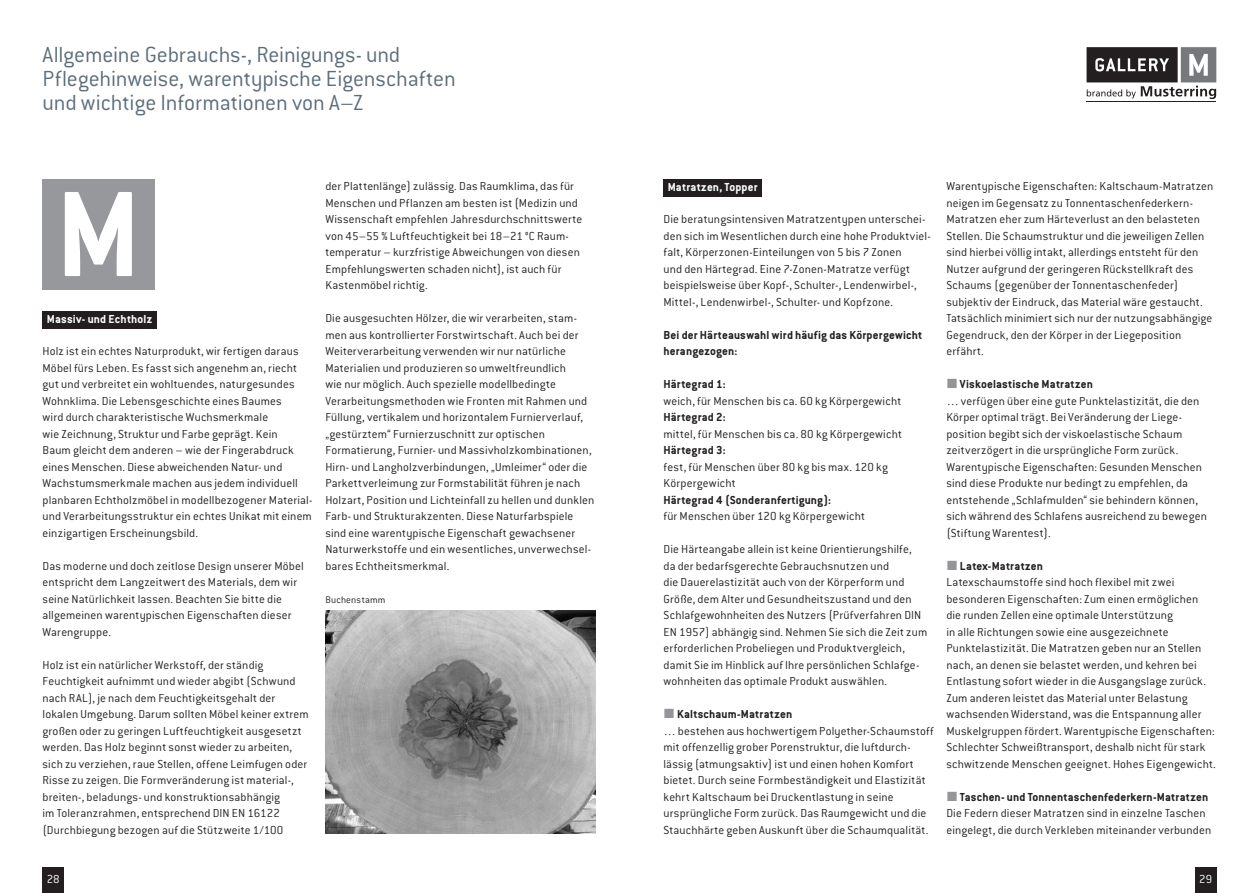
<style>
.page{position:relative;width:1259px;height:893px;background:#fff}
.page>*{position:absolute;margin:0;border:0;box-sizing:border-box;transform-origin:0 0}
.t1{font:700 133.5px "Conduit ITC Std";color:#fff}
.t2{font:300 24px/24px "Conduit ITC Std";letter-spacing:-.005em;color:#5d6e7b}
.t3{font:300 12.75px/16.5px "Conduit ITC Std";letter-spacing:.01em;color:#231f20}
.t4{font:700 12.75px/16.5px "Conduit ITC Std";letter-spacing:.015em;color:#231f20}
.t5{font:700 12.75px "Conduit ITC Std";letter-spacing:.01em;color:#fff}
.t6{font:300 12.75px "Conduit ITC Std";color:#fff}
.t7{font:300 10.5px "Conduit ITC Std";letter-spacing:.02em;color:#231f20}
</style>
<div class="page">
<div style="left:43px;top:867px;width:21px;height:26px;background:#231f20"></div>
<div style="left:1195px;top:867px;width:21px;height:26px;background:#231f20"></div>
<svg style="left:1086px;top:47px;width:130px;height:52px"></svg>
<hr style="left:1086px;top:101px;width:130px;height:1px;background:#231f20">
<div style="left:43px;top:179px;width:112px;height:110px;background:#96989b"></div>
<img style="left:325px;top:611px;width:270px;height:223px">
<div style="left:663px;top:179px;width:99px;height:17px;background:#231f20"></div>
<div style="left:43px;top:311px;width:113px;height:17px;background:#231f20"></div>
<h2 class="t2" style="left:43px;top:42px;width:415px">Allgemeine Gebrauchs-, Reinigungs- und<br>Pflegehinweise, warentypische Eigenschaften und wichtige Informationen von A–Z</h2>
<h1 class="t1" style="left:56px;top:154px;width:87px">M</h1>
<p class="t5" style="left:47px;top:311px;width:107px">Massiv- und Echtholz</p>
<p class="t3" style="left:43px;top:343px;width:271px">Holz ist ein echtes Naturprodukt, wir fertigen daraus Möbel fürs Leben. Es fasst sich angenehm an, riecht gut und verbreitet ein wohltuendes, naturgesundes Wohnklima. Die Lebensgeschichte eines Baumes<br>wird durch charakteristische Wuchsmerkmale<br>wie Zeichnung, Struktur und Farbe geprägt. Kein<br>Baum gleicht dem anderen – wie der Fingerabdruck eines Menschen. Diese abweichenden Natur- und Wachstumsmerkmale machen aus jedem individuell planbaren Echtholzmöbel in modellbezogener Material&shy;und Verarbeitungsstruktur ein echtes Unikat mit einem einzigartigen Erscheinungsbild.</p>
<p class="t3" style="left:43px;top:557px;width:263px">Das moderne und doch zeitlose Design unserer Möbel entspricht dem Langzeitwert des Materials, dem wir seine Natürlichkeit lassen. Beachten Sie bitte die allgemeinen warentypischen Eigenschaften dieser Warengruppe.</p>
<p class="t3" style="left:43px;top:656px;width:268px">Holz ist ein natürlicher Werkstoff, der ständig Feuchtigkeit aufnimmt und wieder abgibt (Schwund nach RAL), je nach dem Feuchtigkeitsgehalt der lokalen Umgebung. Darum sollten Möbel keiner extrem großen oder zu geringen Luftfeuchtigkeit ausgesetzt werden. Das Holz beginnt sonst wieder zu arbeiten, sich zu verziehen, raue Stellen, offene Leimfugen oder Risse zu zeigen. Die Formveränderung ist material-, breiten-, beladungs- und konstruktionsabhängig<br>im Toleranzrahmen, entsprechend DIN EN 16122 (Durchbiegung bezogen auf die Stützweite 1/100</p>
<p class="t3" style="left:325px;top:178px;width:258px">der Plattenlänge) zulässig. Das Raumklima, das für Menschen und Pflanzen am besten ist (Medizin und Wissenschaft empfehlen Jahresdurchschnittswerte von 45–55 % Luftfeuchtigkeit bei 18–21 °C Raum&shy;temperatur – kurzfristige Abweichungen von diesen Empfehlungswerten schaden nicht), ist auch für Kastenmöbel richtig.</p>
<p class="t3" style="left:325px;top:310px;width:271px">Die ausgesuchten Hölzer, die wir verarbeiten, stam&shy;men aus kontrollierter Forstwirtschaft. Auch bei der Weiterverarbeitung verwenden wir nur natürliche Materialien und produzieren so umweltfreundlich<br>wie nur möglich. Auch spezielle modellbedingte Verarbeitungsmethoden wie Fronten mit Rahmen und Füllung, vertikalem und horizontalem Furnierverlauf, „gestürztem“ Furnierzuschnitt zur optischen Formatierung, Furnier- und Massivholzkombinationen, Hirn- und Langholzverbindungen, „Umleimer“ oder die Parkettverleimung zur Formstabilität führen je nach Holzart, Position und Lichteinfall zu hellen und dunklen Farb- und Strukturakzenten. Diese Naturfarbspiele sind eine warentypische Eigenschaft gewachsener Naturwerkstoffe und ein wesentliches, unverwechsel&shy;bares Echtheitsmerkmal.</p>
<p class="t7" style="left:325px;top:593px;width:62px">Buchenstamm</p>
<p class="t5" style="left:668px;top:179px;width:91px">Matratzen, Topper</p>
<p class="t3" style="left:663px;top:211px;width:269px">Die beratungsintensiven Matratzentypen unterschei&shy;den sich im Wesentlichen durch eine hohe Produktviel&shy;falt, Körperzonen-Einteilungen von 5 bis 7 Zonen<br>und den Härtegrad. Eine 7-Zonen-Matratze verfügt beispielsweise über Kopf-, Schulter-, Lendenwirbel-, Mittel-, Lendenwirbel-, Schulter- und Kopfzone.</p>
<p class="t4" style="left:663px;top:326px;width:260px">Bei der Härteauswahl wird häufig das Körpergewicht herangezogen:</p>
<p class="t4" style="left:663px;top:376px;width:64px">Härtegrad 1:</p>
<p class="t3" style="left:663px;top:392px;width:239px">weich, für Menschen bis ca. 60 kg Körpergewicht</p>
<p class="t4" style="left:663px;top:409px;width:64px">Härtegrad 2:</p>
<p class="t3" style="left:663px;top:425px;width:240px">mittel, für Menschen bis ca. 80 kg Körpergewicht</p>
<p class="t4" style="left:663px;top:442px;width:64px">Härtegrad 3:</p>
<p class="t3" style="left:663px;top:458px;width:226px">fest, für Menschen über 80 kg bis max. 120 kg<br>Körpergewicht</p>
<p class="t4" style="left:663px;top:491px;width:169px">Härtegrad 4 (Sonderanfertigung):</p>
<p class="t3" style="left:663px;top:508px;width:203px">für Menschen über 120 kg Körpergewicht</p>
<p class="t3" style="left:663px;top:541px;width:265px">Die Härteangabe allein ist keine Orientierungshilfe,<br>da der bedarfsgerechte Gebrauchsnutzen und<br>die Dauerelastizität auch von der Körperform und Größe, dem Alter und Gesundheitszustand und den Schlafgewohnheiten des Nutzers (Prüfverfahren DIN EN 1957) abhängig sind. Nehmen Sie sich die Zeit zum erforderlichen Probeliegen und Produktvergleich, damit Sie im Hinblick auf Ihre persönlichen Schlafge&shy;wohnheiten das optimale Produkt auswählen.</p>
<p class="t4" style="left:677px;top:706px;width:117px">Kaltschaum-Matratzen</p>
<p class="t3" style="left:663px;top:722px;width:272px">…bestehen aus hochwertigem Polyether-Schaumstoff mit offenzellig grober Porenstruktur, die luftdurch&shy;lässig (atmungsaktiv) ist und einen hohen Komfort bietet. Durch seine Formbeständigkeit und Elastizität kehrt Kaltschaum bei Druckentlastung in seine ursprüngliche Form zurück. Das Raumgewicht und die Stauchhärte geben Auskunft über die Schaumqualität.</p>
<p class="t3" style="left:946px;top:178px;width:269px">Warentypische Eigenschaften: Kaltschaum-Matratzen neigen im Gegensatz zu Tonnentaschenfederkern-Matratzen eher zum Härteverlust an den belasteten Stellen. Die Schaumstruktur und die jeweiligen Zellen sind hierbei völlig intakt, allerdings entsteht für den Nutzer aufgrund der geringeren Rückstellkraft des Schaums (gegenüber der Tonnentaschenfeder) subjektiv der Eindruck, das Material wäre gestaucht.<br>Tatsächlich minimiert sich nur der nutzungsabhängige Gegendruck, den der Körper in der Liegeposition erfährt.</p>
<p class="t4" style="left:960px;top:376px;width:134px">Viskoelastische Matratzen</p>
<p class="t3" style="left:946px;top:392px;width:262px">…verfügen über eine gute Punktelastizität, die den Körper optimal trägt. Bei Veränderung der Liege&shy;position begibt sich der viskoelastische Schaum zeitverzögert in die ursprüngliche Form zurück.<br>Warentypische Eigenschaften: Gesunden Menschen sind diese Produkte nur bedingt zu empfehlen, da entstehende „Schlafmulden“ sie behindern können, sich während des Schlafens ausreichend zu bewegen (Stiftung Warentest).</p>
<p class="t4" style="left:960px;top:557px;width:85px">Latex-Matratzen</p>
<p class="t3" style="left:946px;top:574px;width:271px">Latexschaumstoffe sind hoch flexibel mit zwei besonderen Eigenschaften: Zum einen ermöglichen die runden Zellen eine optimale Unterstützung<br>in alle Richtungen sowie eine ausgezeichnete Punktelastizität. Die Matratzen geben nur an Stellen nach, an denen sie belastet werden, und kehren bei Entlastung sofort wieder in die Ausgangslage zurück.<br>Zum anderen leistet das Material unter Belastung wachsenden Widerstand, was die Entspannung aller Muskelgruppen fördert. Warentypische Eigenschaften:<br>Schlechter Schweißtransport, deshalb nicht für stark schwitzende Menschen geeignet. Hohes Eigengewicht.</p>
<p class="t4" style="left:960px;top:788px;width:250px">Taschen- und Tonnentaschenfederkern-Matratzen</p>
<p class="t3" style="left:946px;top:805px;width:266px">Die Federn dieser Matratzen sind in einzelne Taschen eingelegt, die durch Verkleben miteinander verbunden</p>
<p class="t6" style="left:47px;top:871px;width:15px">28</p>
<p class="t6" style="left:1199px;top:871px;width:15px">29</p>
</div>
